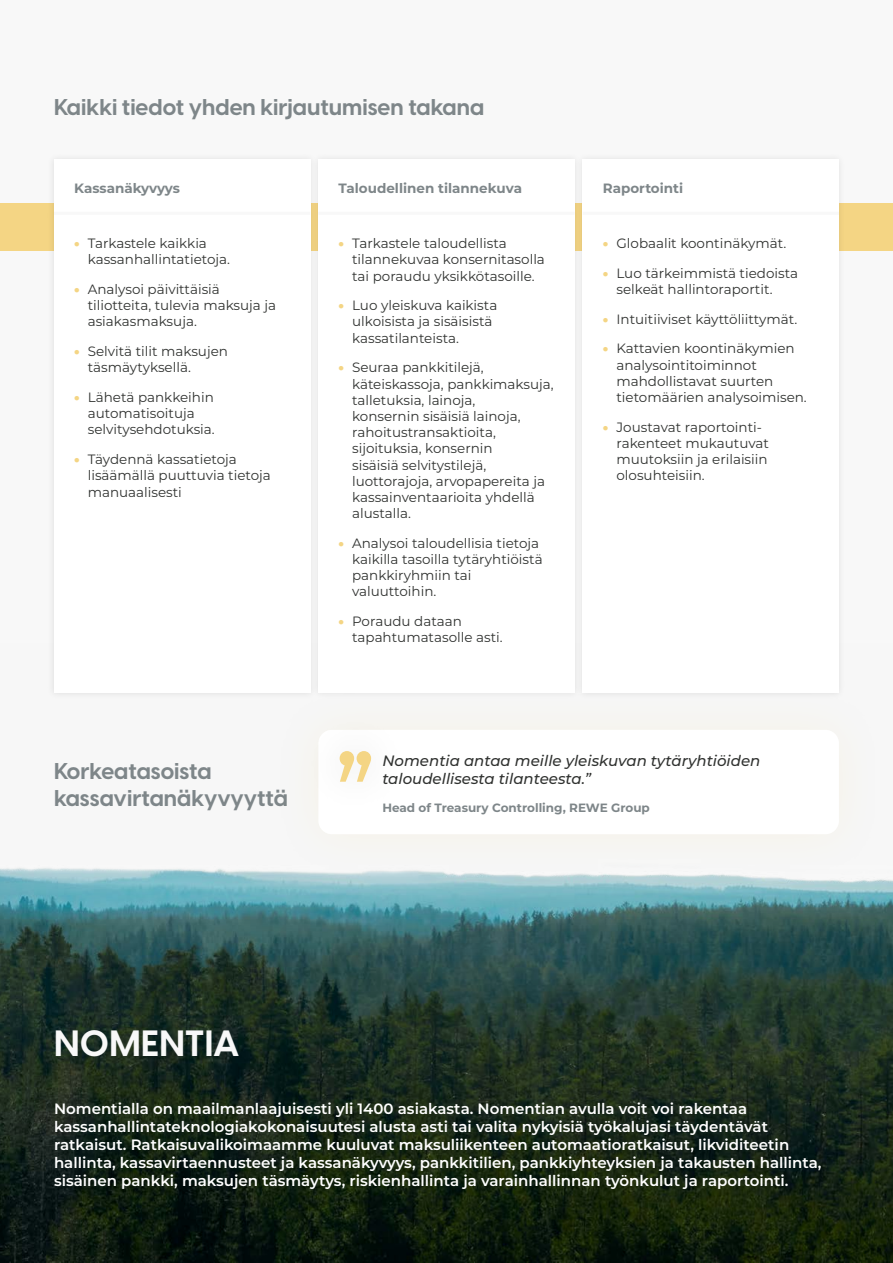
<style>
.page{position:relative;width:893px;height:1263px;background:#f8f8f8}
.page>*{position:absolute;margin:0;border:0;box-sizing:border-box;transform-origin:0 0}
.t1{font:700 36px "Visby CF";letter-spacing:.01em;color:#f8f8f8}
.t2{font:700 22.5px/27px "Visby CF";color:#7e8689}
.t3{font:600 15px/18px "Montserrat";color:#fff}
.t4{font:italic 500 15px/18px "Montserrat";color:#303230}
.t5{font:13.5px/16.2px "Montserrat";color:#303230}
.t6{font:700 13.5px "Montserrat";color:#7e8689}
.t7{font:700 12px "Montserrat";color:#7e8689}
.s1{font-weight:900;color:#f4d584}
</style>
<div class="page">
<img style="left:0;top:868px;width:893px;height:395px">
<div style="left:273px;top:685px;width:611px;height:195px;background:#f6f6f4"></div>
<div style="left:318px;top:730px;width:521px;height:104px;background:#fff;border-radius:14px"></div>
<div style="left:301px;top:713px;width:108px;height:107px;background:#000;opacity:.15"></div>
<svg style="left:340px;top:751px;width:31px;height:31px"></svg>
<div style="left:0;top:203px;width:893px;height:48px;background:#f4d584"></div>
<div style="left:47px;top:152px;width:270px;height:548px;background:#f3f3f3"></div>
<div style="left:54px;top:159px;width:256px;height:54px;background:#fff"></div>
<div style="left:54px;top:213px;width:256px;height:480px;background:#fff"></div>
<hr style="left:54px;top:212px;width:256px;height:3px;background:#f8f8f8">
<div style="left:311px;top:152px;width:270px;height:547px;background:#000;opacity:.1"></div>
<div style="left:318px;top:159px;width:257px;height:54px;background:#fff"></div>
<div style="left:318px;top:213px;width:257px;height:479px;background:#fff"></div>
<hr style="left:318px;top:212px;width:257px;height:3px;background:#f8f8f8">
<div style="left:576px;top:152px;width:270px;height:548px;background:#f2f1f1"></div>
<div style="left:583px;top:159px;width:256px;height:54px;background:#fff"></div>
<div style="left:583px;top:213px;width:256px;height:480px;background:#fff"></div>
<hr style="left:583px;top:212px;width:256px;height:3px;background:#f8f8f8">
<h2 class="t2" style="left:54px;top:93px;width:432px">Kaikki tiedot yhden kirjautumisen takana</h2>
<p class="t6" style="left:74px;top:178px;width:107px">Kassanäkyvyys</p>
<p class="t6" style="left:339px;top:178px;width:185px">Taloudellinen tilannekuva</p>
<p class="t6" style="left:603px;top:178px;width:82px">Raportointi</p>
<p class="t5" style="left:88px;top:235px;width:144px;text-indent:-14px"><span class="s1">•</span> Tarkastele kaikkia kassanhallintatietoja.</p>
<p class="t5" style="left:88px;top:281px;width:190px;text-indent:-14px"><span class="s1">•</span> Analysoi päivittäisiä tiliotteita, tulevia maksuja ja asiakasmaksuja.</p>
<p class="t5" style="left:88px;top:343px;width:142px;text-indent:-14px"><span class="s1">•</span> Selvitä tilit maksujen täsmäytyksellä.</p>
<p class="t5" style="left:88px;top:389px;width:128px;text-indent:-14px"><span class="s1">•</span> Lähetä pankkeihin automatisoituja selvitysehdotuksia.</p>
<p class="t5" style="left:88px;top:451px;width:185px;text-indent:-14px"><span class="s1">•</span> Täydennä kassatietoja lisäämällä puuttuvia tietoja manuaalisesti</p>
<p class="t5" style="left:352px;top:235px;width:194px;text-indent:-14px"><span class="s1">•</span> Tarkastele taloudellista tilannekuvaa konsernitasolla tai poraudu yksikkötasoille.</p>
<p class="t5" style="left:352px;top:297px;width:147px;text-indent:-14px"><span class="s1">•</span> Luo yleiskuva kaikista ulkoisista ja sisäisistä kassatilanteista.</p>
<p class="t5" style="left:352px;top:359px;width:203px;text-indent:-14px"><span class="s1">•</span> Seuraa pankkitilejä, käteiskassoja, pankkimaksuja, talletuksia, lainoja,<br>konsernin sisäisiä lainoja, rahoitustransaktioita, sijoituksia, konsernin<br>sisäisiä selvitystilejä, luottorajoja, arvopapereita ja kassainventaarioita yhdellä alustalla.</p>
<p class="t5" style="left:352px;top:534px;width:192px;text-indent:-14px"><span class="s1">•</span> Analysoi taloudellisia tietoja kaikilla tasoilla tytäryhtiöistä pankkiryhmiin tai valuuttoihin.</p>
<p class="t5" style="left:352px;top:613px;width:152px;text-indent:-14px"><span class="s1">•</span> Poraudu dataan tapahtumatasolle asti.</p>
<p class="t5" style="left:603px;top:235px;width:185px"><span class="s1">•</span> Globaalit koontinäkymät.</p>
<p class="t5" style="left:616px;top:264px;width:183px;text-indent:-14px"><span class="s1">•</span> Luo tärkeimmistä tiedoista selkeät hallintoraportit.</p>
<p class="t5" style="left:603px;top:310px;width:196px"><span class="s1">•</span> Intuitiiviset käyttöliittymät.</p>
<p class="t5" style="left:616px;top:340px;width:192px;text-indent:-14px"><span class="s1">•</span> Kattavien koontinäkymien analysointitoiminnot mahdollistavat suurten tietomäärien analysoimisen.</p>
<p class="t5" style="left:616px;top:418px;width:154px;text-indent:-14px"><span class="s1">•</span> Joustavat raportointi&shy;rakenteet mukautuvat muutoksiin ja erilaisiin olosuhteisiin.</p>
<h2 class="t2" style="left:54px;top:757px;width:235px">Korkeatasoista kassavirtanäkyvyyttä</h2>
<p class="t4" style="left:382px;top:751px;width:380px">Nomentia antaa meille yleiskuvan tytäryhtiöiden taloudellisesta tilanteesta.”</p>
<p class="t7" style="left:382px;top:798px;width:269px">Head of Treasury Controlling, REWE Group</p>
<h1 class="t1" style="left:54px;top:1020px;width:187px">NOMENTIA</h1>
<p class="t3" style="left:54px;top:1099px;width:769px">Nomentialla on maailmanlaajuisesti yli 1400 asiakasta. Nomentian avulla voit voi rakentaa kassanhallintateknologiakokonaisuutesi alusta asti tai valita nykyisiä työkalujasi täydentävät ratkaisut. Ratkaisuvalikoimaamme kuuluvat maksuliikenteen automaatioratkaisut, likviditeetin hallinta, kassavirtaennusteet ja kassanäkyvyys, pankkitilien, pankkiyhteyksien ja takausten hallinta, sisäinen pankki, maksujen täsmäytys, riskienhallinta ja varainhallinnan työnkulut ja raportointi.</p>
</div>
